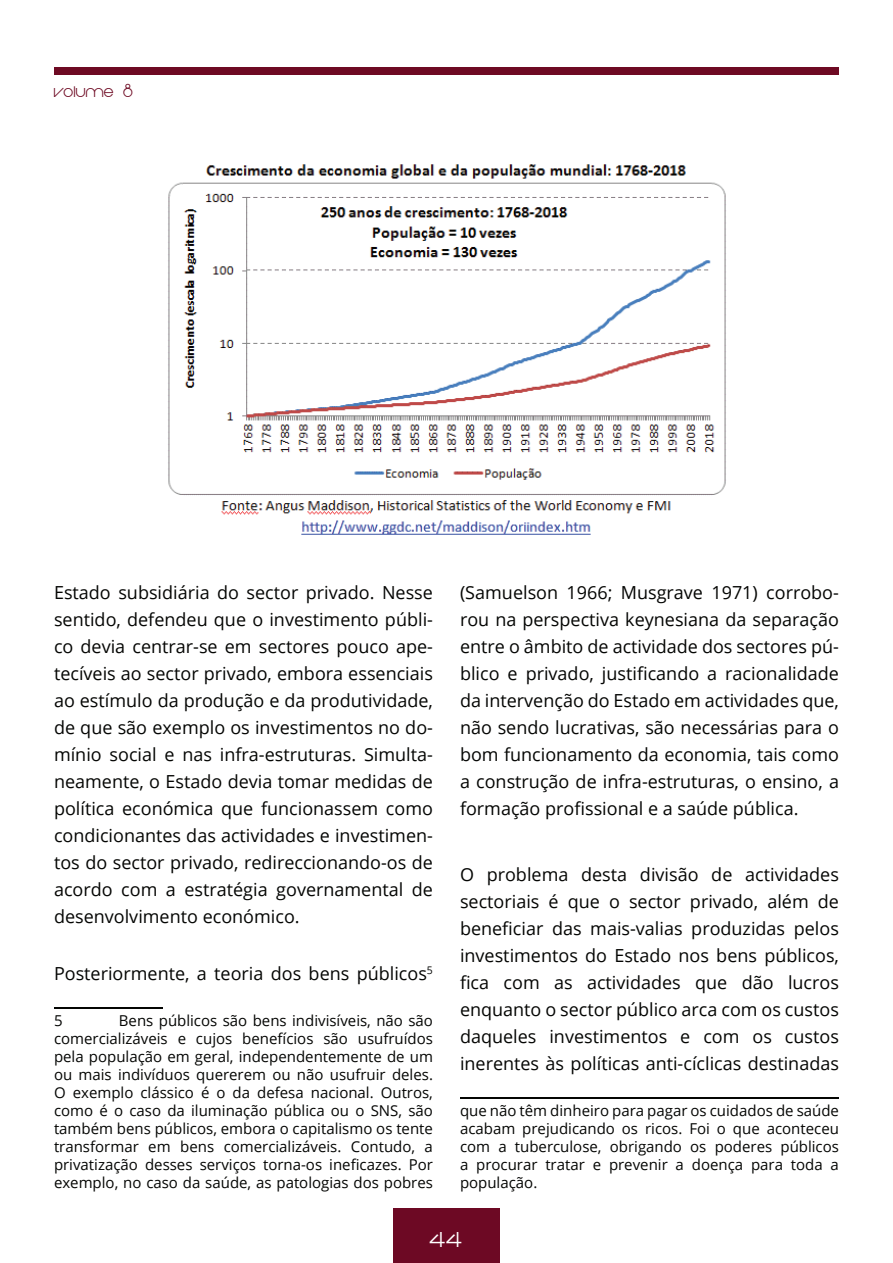
<style>
.page{position:relative;width:893px;height:1263px;background:#fff}
.page>*{position:absolute;margin:0;border:0;box-sizing:border-box;transform-origin:0 0}
.t1{font:30px "Eight One";color:#fff}
.t2{font:18px/27px "Open Sans";color:#040503;text-align:justify}
.t3{font:18px "Eight One";color:#6e0a23}
.t4{font:15px/18px "Open Sans";color:#040503;text-align:justify}
</style>
<div class="page">
<div style="left:393px;top:1209px;width:107px;height:54px;background:#6d0924"></div>
<div style="left:54px;top:67px;width:785px;height:8px;background:#6e0a23"></div>
<hr style="left:54px;top:1007px;width:108px;height:2px;background:#040503">
<hr style="left:460px;top:1097px;width:379px;height:2px;background:#040503">
<img style="left:168px;top:164px;width:558px;height:371px">
<p class="t3" style="left:54px;top:84px;width:81px">Volume 8</p>
<p class="t2" style="left:54px;top:579px;width:380px">Estado subsidiária do sector privado. Nesse sentido, defendeu que o investimento públi&shy;co devia centrar-se em sectores pouco ape&shy;tecíveis ao sector privado, embora essenciais ao estímulo da produção e da produtividade, de que são exemplo os investimentos no do&shy;mínio social e nas infra-estruturas. Simulta&shy;neamente, o Estado devia tomar medidas de política económica que funcionassem como condicionantes das actividades e investimen&shy;tos do sector privado, redireccionando-os de acordo com a estratégia governamental de desenvolvimento económico.</p>
<p class="t2" style="left:54px;top:960px;width:380px">Posteriormente, a teoria dos bens públicos<sup>5</sup></p>
<p class="t4" style="left:54px;top:1011px;width:10px">5</p>
<p class="t4" style="left:54px;top:1011px;width:380px;text-indent:65px">Bens públicos são bens indivisíveis, não são comercializáveis e cujos benefícios são usufruídos pela população em geral, independentemente de um ou mais indivíduos quererem ou não usufruir deles.<br>O exemplo clássico é o da defesa nacional. Outros, como é o caso da iluminação pública ou o SNS, são também bens públicos, embora o capitalismo os tente transformar em bens comercializáveis. Contudo, a privatização desses serviços torna-os ineficazes. Por exemplo, no caso da saúde, as patologias dos pobres</p>
<p class="t2" style="left:460px;top:579px;width:380px">(Samuelson 1966; Musgrave 1971) corrobo&shy;rou na perspectiva keynesiana da separação entre o âmbito de actividade dos sectores pú&shy;blico e privado, justificando a racionalidade da intervenção do Estado em actividades que, não sendo lucrativas, são necessárias para o bom funcionamento da economia, tais como a construção de infra-estruturas, o ensino, a formação profissional e a saúde pública.</p>
<p class="t2" style="left:460px;top:861px;width:380px">O problema desta divisão de actividades sectoriais é que o sector privado, além de beneficiar das mais-valias produzidas pelos investimentos do Estado nos bens públicos, fica com as actividades que dão lucros enquanto o sector público arca com os custos daqueles investimentos e com os custos inerentes às políticas anti-cíclicas destinadas</p>
<p class="t4" style="left:460px;top:1101px;width:380px">que não têm dinheiro para pagar os cuidados de saúde acabam prejudicando os ricos. Foi o que aconteceu com a tuberculose, obrigando os poderes públicos a procurar tratar e prevenir a doença para toda a população.</p>
<h1 class="t1" style="left:430px;top:1225px;width:35px">44</h1>
</div>
